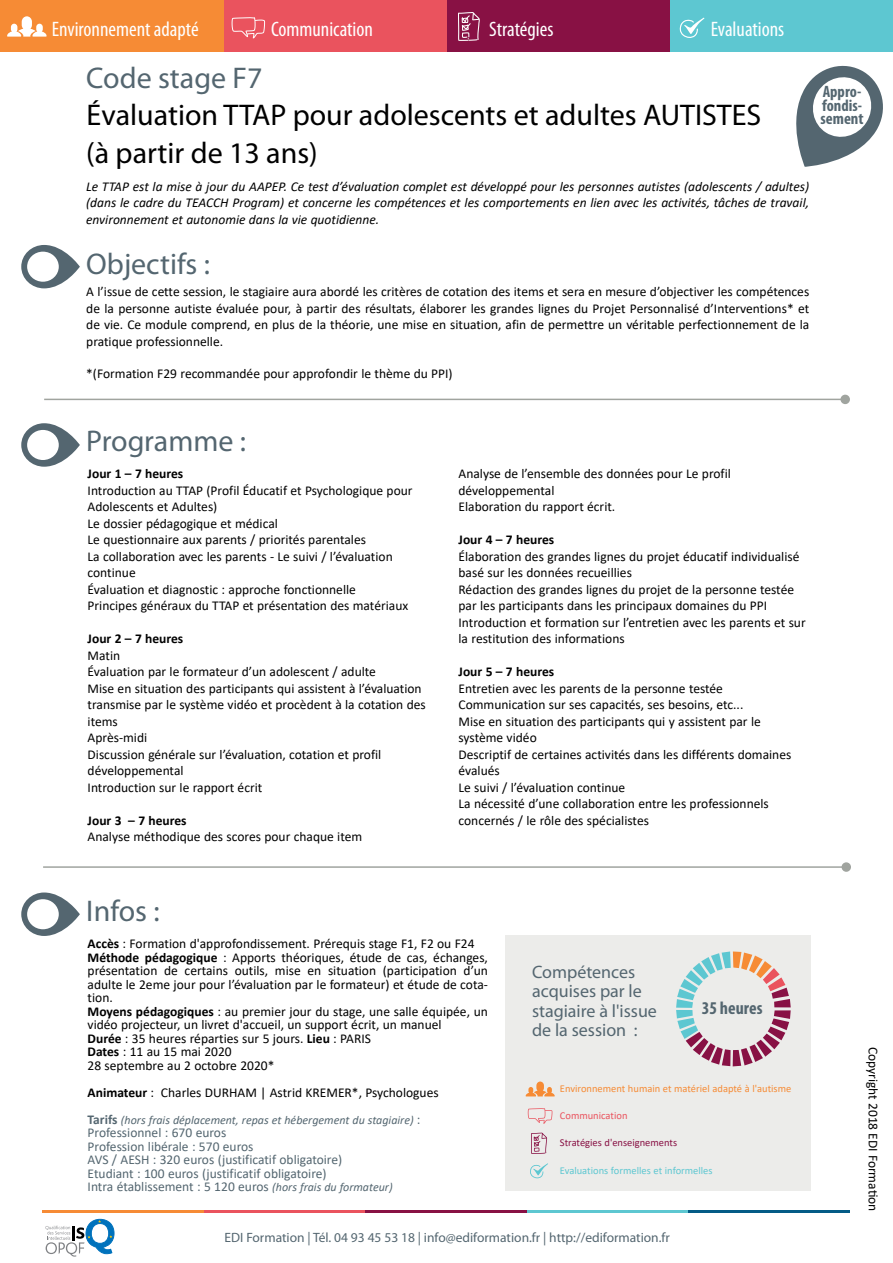
<style>
.page{position:relative;width:893px;height:1263px;background:#fff}
.page>*{position:absolute;margin:0;border:0;box-sizing:border-box;transform-origin:0 0}
.t1{font:30px/37.5px "Myriad Pro";color:#000}
.t2{font:30px "Myriad Pro";color:#546670}
.t3{font:condensed 21px "Myriad Pro";color:#fff}
.t4{font:18px/19.5px "Myriad Pro";color:#546670}
.t5{font:700 condensed 18px "Myriad Pro";color:#546670}
.t6{font:700 condensed 16.5px/13.5px "Myriad Pro";color:#546670}
.t7{font:13.5px/16.5px "Calibri";color:#000}
.t8{font:italic 13.5px/16.5px "Calibri";color:#000;text-align:justify}
.t9{font:13.5px/13.5px "Calibri";color:#546670}
.t10{font:13.5px "Myriad Pro";color:#546670}
.t11{font:700 13.5px "Calibri";color:#000}
.t12{font:italic 12px "Calibri";color:#546670}
.t13{font:10.5px "Calibri";color:#f68b35}
.t14{font:10.5px "Calibri";color:#5dc7d1}
.t15{font:10.5px "Calibri";color:#814}
.t16{font:10.5px "Calibri";color:#ea535e}
.s1{font-weight:700}
.s2{font-weight:700;font-style:normal;font-size:13.5px}
.s3{font-style:normal;font-size:13.5px}
.s4{font-style:italic;font-size:12px}
</style>
<div class="page">
<svg style="left:45px;top:1219px;width:69px;height:37px"></svg>
<hr style="left:43px;top:1210px;width:161px;height:3px;background:#f68b35">
<hr style="left:204px;top:1210px;width:162px;height:3px;background:#ea535e">
<hr style="left:366px;top:1210px;width:161px;height:3px;background:#814">
<hr style="left:527px;top:1210px;width:162px;height:3px;background:#5dc7d1">
<hr style="left:689px;top:1210px;width:161px;height:3px;background:#035b86">
<div style="left:1px;top:0;width:223px;height:51px;background:#f68b35"></div>
<div style="left:224px;top:0;width:223px;height:51px;background:#ea535e"></div>
<div style="left:447px;top:0;width:223px;height:51px;background:#814"></div>
<div style="left:670px;top:0;width:223px;height:51px;background:#5dc7d1"></div>
<svg style="left:458px;top:12px;width:22px;height:29px"></svg>
<svg style="left:7px;top:16px;width:40px;height:21px"></svg>
<svg style="left:232px;top:17px;width:33px;height:21px"></svg>
<svg style="left:680px;top:18px;width:24px;height:20px"></svg>
<svg style="left:21px;top:245px;width:59px;height:43px"></svg>
<svg style="left:21px;top:423px;width:59px;height:44px"></svg>
<svg style="left:21px;top:892px;width:59px;height:44px"></svg>
<hr style="left:44px;top:399px;width:798px;height:1px;background:#a0a49f">
<div style="left:841px;top:395px;width:8px;height:8px;background:#a0a49f;border-radius:50%"></div>
<div style="left:840px;top:395px;width:10px;height:9px;border:2px solid #a0a49f;border-radius:50%"></div>
<hr style="left:43px;top:866px;width:800px;height:2px;background:#a0a49f">
<div style="left:842px;top:863px;width:8px;height:8px;background:#a0a49f;border-radius:50%"></div>
<div style="left:841px;top:862px;width:10px;height:10px;border:2px solid #a0a49f;border-radius:50%"></div>
<div style="left:505px;top:935px;width:305px;height:256px;background:#ececea"></div>
<svg style="left:526px;top:1081px;width:29px;height:15px"></svg>
<svg style="left:528px;top:1108px;width:24px;height:16px"></svg>
<svg style="left:531px;top:1133px;width:16px;height:21px"></svg>
<svg style="left:530px;top:1163px;width:18px;height:15px"></svg>
<svg style="left:676px;top:951px;width:115px;height:115px"></svg>
<svg style="left:796px;top:65px;width:87px;height:102px"></svg>
<h2 class="t3" style="left:52px;top:16px;width:148px">Environnement adapté</h2>
<h2 class="t3" style="left:271px;top:16px;width:103px">Communication</h2>
<h2 class="t3" style="left:489px;top:16px;width:66px">Stratégies</h2>
<h2 class="t3" style="left:711px;top:16px;width:75px">Evaluations</h2>
<h1 class="t2" style="left:86px;top:59px;width:178px">Code stage F7</h1>
<h1 class="t1" style="left:86px;top:96px;width:677px">évaluation TTAP pour adolescents et adultes AUTISTES (à partir de 13 ans)</h1>
<p class="t8" style="left:86px;top:178px;width:724px">Le TTAP est la mise à jour du AAPEP. Ce test d’évaluation complet est développé pour les personnes autistes (adolescents / adultes) (dans le cadre du TEACCH Program) et concerne les compétences et les comportements en lien avec les activités, tâches de travail, environnement et autonomie dans la vie quotidienne.</p>
<h1 class="t2" style="left:86px;top:245px;width:125px">Objectifs :</h1>
<p class="t7" style="left:86px;top:283px;width:724px;text-align:justify">A l’issue de cette session, le stagiaire aura abordé les critères de cotation des items et sera en mesure d’objectiver les compétences de la personne autiste évaluée pour, à partir des résultats, élaborer les grandes lignes du Projet Personnalisé d’Interventions* et de vie. Ce module comprend, en plus de la théorie, une mise en situation, afin de permettre un véritable perfectionnement de la pratique professionnelle.</p>
<p class="t7" style="left:86px;top:365px;width:368px">*(Formation F29 recommandée pour approfondir le thème du PPI)</p>
<p class="t6" style="left:821px;top:85px;width:45px">Appro&shy;fondis&shy;sement</p>
<h1 class="t2" style="left:86px;top:423px;width:161px">Programme :</h1>
<p class="t11" style="left:88px;top:464px;width:97px">Jour 1 – 7 heures</p>
<p class="t7" style="left:88px;top:482px;width:326px">Introduction au TTAP (Profil Éducatif et Psychologique pour Adolescents et Adultes)<br>Le dossier pédagogique et médical<br>Le questionnaire aux parents / priorités parentales<br>La collaboration avec les parents - Le suivi / l’évaluation continue<br>Évaluation et diagnostic : approche fonctionnelle<br>Principes généraux du TTAP et présentation des matériaux</p>
<p class="t11" style="left:88px;top:629px;width:97px">Jour 2 – 7 heures</p>
<p class="t7" style="left:88px;top:647px;width:340px">Matin<br>Évaluation par le formateur d’un adolescent / adulte<br>Mise en situation des participants qui assistent à l’évaluation transmise par le système vidéo et procèdent à la cotation des items<br>Après-midi<br>Discussion générale sur l’évaluation, cotation et profil développemental<br>Introduction sur le rapport écrit</p>
<p class="t11" style="left:88px;top:811px;width:101px">Jour 3 – 7 heures</p>
<p class="t7" style="left:88px;top:828px;width:276px">Analyse méthodique des scores pour chaque item</p>
<p class="t7" style="left:459px;top:465px;width:274px">Analyse de l’ensemble des données pour Le profil développemental<br>Elaboration du rapport écrit.</p>
<p class="t11" style="left:459px;top:530px;width:97px">Jour 4 – 7 heures</p>
<p class="t7" style="left:459px;top:548px;width:349px">Élaboration des grandes lignes du projet éducatif individualisé basé sur les données recueillies<br>Rédaction des grandes lignes du projet de la personne testée par les participants dans les principaux domaines du PPI Introduction et formation sur l’entretien avec les parents et sur la restitution des informations</p>
<p class="t11" style="left:459px;top:662px;width:97px">Jour 5 – 7 heures</p>
<p class="t7" style="left:459px;top:679px;width:334px">Entretien avec les parents de la personne testée Communication sur ses capacités, ses besoins, etc...<br>Mise en situation des participants qui y assistent par le système vidéo<br>Descriptif de certaines activités dans les différents domaines évalués<br>Le suivi / l’évaluation continue<br>La nécessité d’une collaboration entre les professionnels concernés / le rôle des spécialistes</p>
<h1 class="t2" style="left:86px;top:893px;width:75px">Infos :</h1>
<p class="t7" style="left:88px;top:936px;width:402px;line-height:13.5px"><span class="s1">Accès</span> : Formation d'approfondissement. Prérequis stage F1, F2 ou F24<br><span class="s1">Méthode pédagogique</span> : Apports théoriques, étude de cas, échanges, présentation de certains outils, mise en situation (participation d’un adulte le 2eme jour pour l’évaluation par le formateur) et étude de cota&shy;tion.<br><span class="s1">Moyens pédagogiques</span> : au premier jour du stage, une salle équipée, un vidéo projecteur, un livret d'accueil, un support écrit, un manuel<br><span class="s1">Durée</span> : 35 heures réparties sur 5 jours. <span class="s1">Lieu</span> : PARIS<br><span class="s1">Dates</span> : 11 au 15 mai 2020<br>28 septembre au 2 octobre 2020*</p>
<p class="t7" style="left:88px;top:1083px;width:353px"><span class="s1">Animateur</span> : Charles DURHAM | Astrid KREMER*, Psychologues</p>
<p class="t12" style="left:88px;top:1111px;width:334px"><span class="s2">Tarifs</span> (hors frais déplacement, repas et hébergement du stagiaire) <span class="s3">:</span></p>
<p class="t9" style="left:88px;top:1125px;width:307px">Professionnel : 670 euros<br>Profession libérale : 570 euros<br>AVS / AESH : 320 euros (justificatif obligatoire)<br>Etudiant : 100 euros (justificatif obligatoire)<br>Intra établissement : 5 120 euros <span class="s4">(hors frais du formateur)</span></p>
<h3 class="t4" style="left:532px;top:962px;width:126px">Compétences acquises par le stagiaire à l'issue de la session :</h3>
<h3 class="t5" style="left:702px;top:997px;width:62px">35 heures</h3>
<p class="t13" style="left:560px;top:1081px;width:233px">Environnement humain et matériel adapté à l'autisme</p>
<p class="t16" style="left:560px;top:1108px;width:69px">Communication</p>
<p class="t15" style="left:560px;top:1135px;width:119px">Stratégies d'enseignements</p>
<p class="t14" style="left:560px;top:1163px;width:154px">Evaluations formelles et informelles</p>
<p class="t10" style="left:225px;top:1229px;width:447px">EDI Formation | Tél. 04 93 45 53 18 | info@ediformation.fr | http://ediformation.fr</p>
<p class="t7" style="left:882px;top:1047px;width:166px;rotate:90deg">Copyright 2018 EDI Formation</p>
</div>
